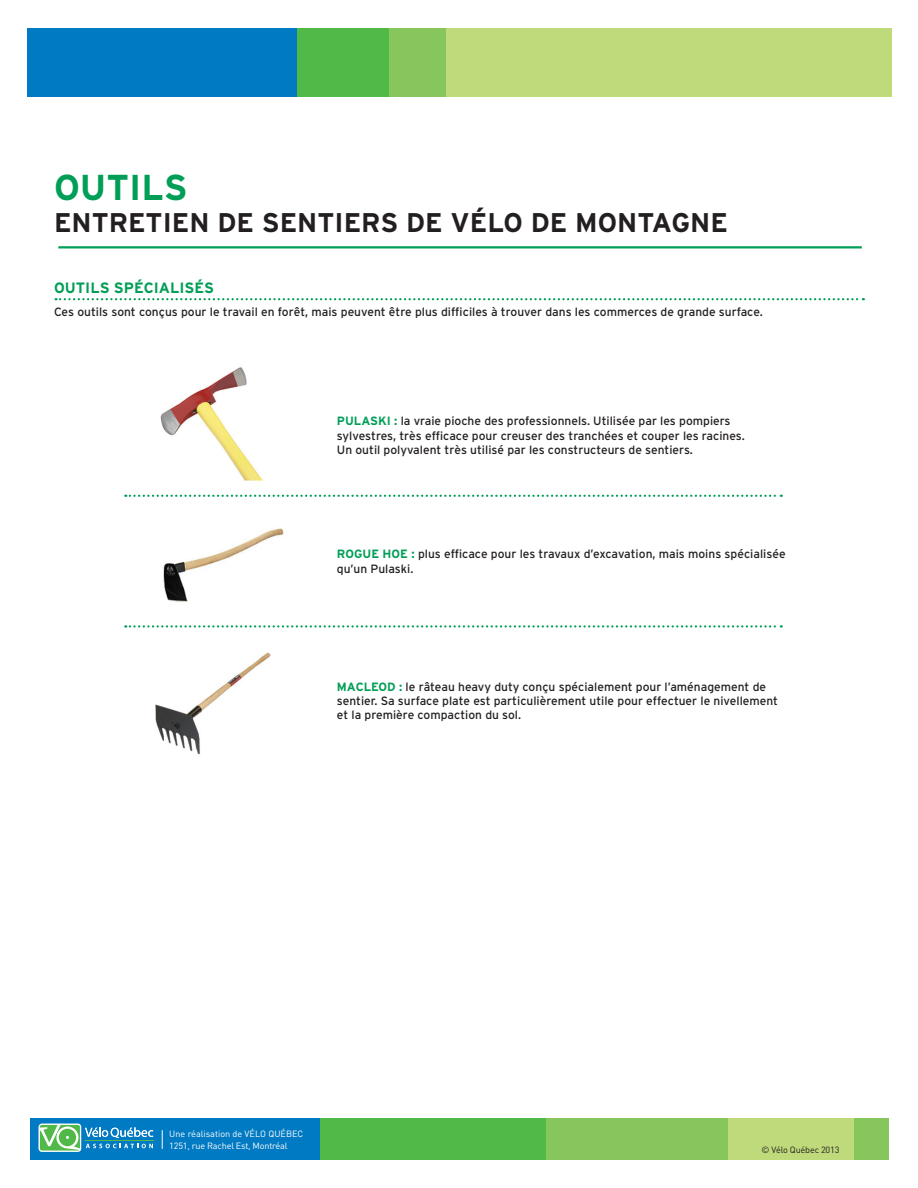
<style>
.page{position:relative;width:918px;height:1188px;background:#fff}
.page>*{position:absolute;margin:0;border:0;box-sizing:border-box;transform-origin:0 0}
.t1{font:700 36px "Interstate";color:#009e57}
.t2{font:700 27px "Interstate";color:#231f20}
.t3{font:700 15px "Interstate";color:#009e57}
.t4{font:12px/14.4px "Interstate";color:#231f20}
.t5{font:9px/11.6px "DIN";color:#fff}
.t6{font:9px "DIN";letter-spacing:-.02em;color:#231f20}
.s1{font-weight:700;color:#009e57}
</style>
<div class="page">
<img style="left:160px;top:367px;width:103px;height:114px">
<img style="left:163px;top:528px;width:121px;height:74px">
<img style="left:156px;top:653px;width:114px;height:102px">
<div style="left:724px;top:1118px;width:165px;height:42px;background:#bfda7b"></div>
<div style="left:854px;top:1118px;width:35px;height:42px;background:#86c65c"></div>
<div style="left:30px;top:1118px;width:291px;height:42px;background:#007ac2"></div>
<div style="left:320px;top:1118px;width:229px;height:42px;background:#51b948"></div>
<div style="left:546px;top:1118px;width:182px;height:42px;background:#86c65c"></div>
<div style="left:27px;top:28px;width:270px;height:69px;background:#007ac2"></div>
<div style="left:297px;top:28px;width:92px;height:69px;background:#51b948"></div>
<div style="left:389px;top:28px;width:57px;height:69px;background:#86c65c"></div>
<div style="left:446px;top:28px;width:446px;height:69px;background:#bfda7b"></div>
<div style="left:39px;top:1124px;width:42px;height:28px;border:2px solid #fff;border-radius:3px"></div>
<svg style="left:39px;top:1124px;width:42px;height:27px"></svg>
<svg style="left:39px;top:1124px;width:114px;height:26px"></svg>
<hr style="left:85px;top:1140px;width:68px;height:1px;background:#51b948">
<svg style="left:162px;top:1130px;width:1px;height:19px"></svg>
<svg style="left:56px;top:298px;width:808px;height:2px"></svg>
<svg style="left:125px;top:495px;width:657px;height:2px"></svg>
<svg style="left:125px;top:625px;width:657px;height:3px"></svg>
<hr style="left:58px;top:246px;width:804px;height:2px;background:#009e57">
<h1 class="t1" style="left:54px;top:167px;width:131px">OUTILS</h1>
<h2 class="t2" style="left:54px;top:207px;width:675px">ENTRETIEN DE SENTIERS DE VÉLO DE MONTAGN E</h2>
<p class="t3" style="left:54px;top:279px;width:10px">OUTIL</p>
<p class="t3" style="left:100px;top:279px;width:53px">S SPÉCIALI</p>
<p class="t3" style="left:185px;top:279px;width:31px">SÉS</p>
<p class="t4" style="left:54px;top:305px;width:712px">Ces outils sont conçus pour le travail en forêt, mais peuvent être plus difficiles à trouver dans les commerces de grande surface.   </p>
<p class="t4" style="left:337px;top:414px;width:409px"><span class="s1">PULASKI :</span> la vraie pioche des professionnels. Utilisée par les pompiers sylvestres, très efficace pour creuser des tranchées et couper les racines.<br>Un outil polyvalent très utilisé par les constructeurs de sentiers.</p>
<p class="t4" style="left:337px;top:547px;width:450px"><span class="s1">ROGUE HOE :</span> plus efficace pour les travaux d’excavation, mais moins spécialisée qu’un Pulaski.</p>
<p class="t4" style="left:337px;top:679px;width:443px"><span class="s1">MACLEOD :</span> le râteau heavy duty conçu spécialement pour l’aménagement de sentier. Sa surface plate est particulièrement utile pour effectuer le nivellement et la première compaction du sol.</p>
<p class="t5" style="left:169px;top:1128px;width:136px">Une réalisation de VÉLO QUÉBEC<br>1251, rue Rachel Est, Montréal</p>
<p class="t6" style="left:761px;top:1144px;width:80px">© Vélo Québec 2013</p>
</div>
